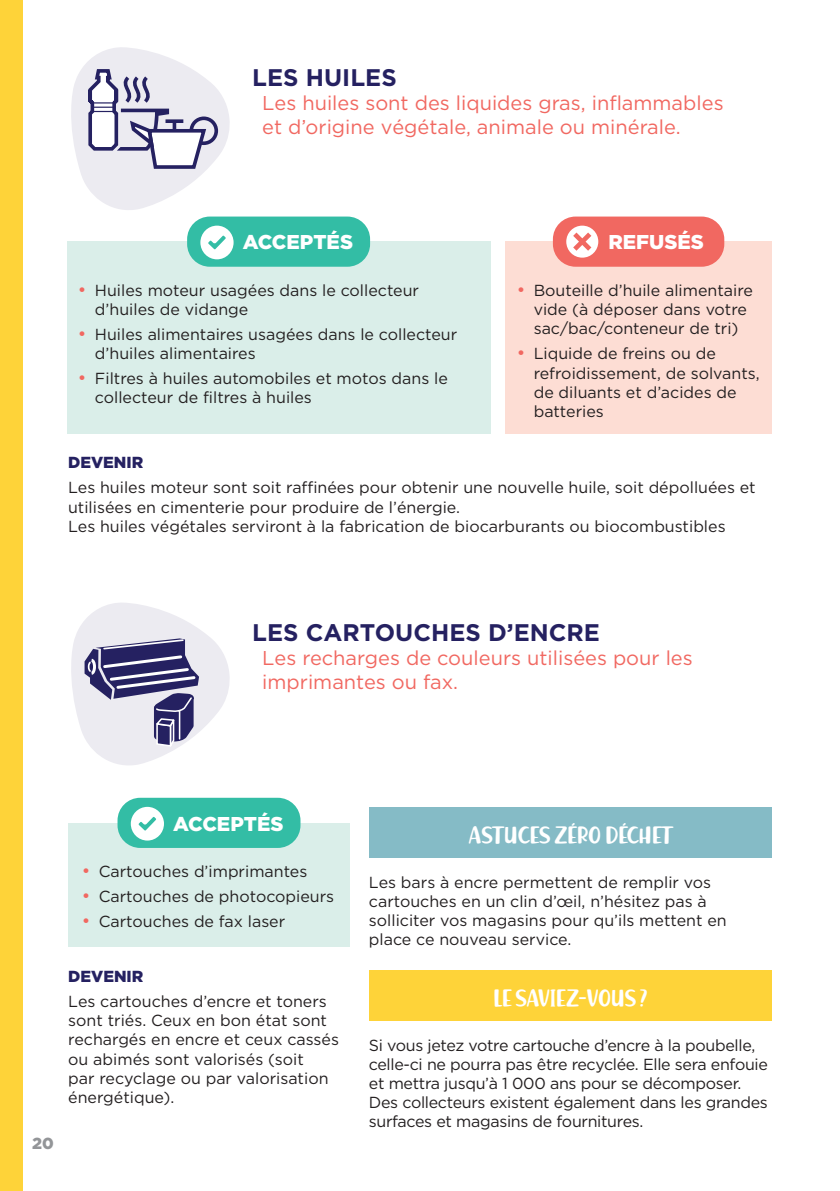
<style>
.page{position:relative;width:840px;height:1191px;background:#fff}
.page>*{position:absolute;margin:0;border:0;box-sizing:border-box;transform-origin:0 0}
.t1{font:700 24px "Gotham";color:#252161}
.t2{font:20px/24px "Gotham";color:#f16861}
.t3{font:20px "Richela Kids";color:#fff}
.t4{font:900 20px "Gotham";color:#fff}
.t5{font:16px/19.2px "Gotham";color:#231f20}
.t6{font:16px/19.2px "Gotham";letter-spacing:-.02em;color:#231f20}
.t7{font:900 16px "Gotham";color:#252161}
.t8{font:900 16px "Gotham";color:#939598}
.s1{font-size:18px;color:#f16861}
</style>
<div class="page">
<div style="left:0;top:0;width:23px;height:1191px;background:#fed339"></div>
<svg style="left:71px;top:47px;width:159px;height:163px"></svg>
<svg style="left:71px;top:603px;width:159px;height:162px"></svg>
<div style="left:505px;top:242px;width:266px;height:192px;background:#fdddd4"></div>
<div style="left:67px;top:242px;width:423px;height:192px;background:#daeee9"></div>
<div style="left:68px;top:823px;width:282px;height:123px;background:#daeee9"></div>
<div style="left:552px;top:216px;width:171px;height:51px;background:#f16861;border-radius:23px"></div>
<svg style="left:566px;top:226px;width:32px;height:32px"></svg>
<div style="left:187px;top:216px;width:183px;height:51px;background:#33bda5;border-radius:23px"></div>
<svg style="left:200px;top:226px;width:33px;height:33px"></svg>
<div style="left:117px;top:797px;width:183px;height:51px;background:#33bda5;border-radius:23px"></div>
<svg style="left:131px;top:807px;width:33px;height:33px"></svg>
<div style="left:369px;top:970px;width:402px;height:50px;background:#fed339"></div>
<div style="left:369px;top:807px;width:402px;height:50px;background:#85bbc6"></div>
<h1 class="t1" style="left:252px;top:63px;width:146px">LES HUILES</h1>
<p class="t2" style="left:262px;top:90px;width:462px">Les huiles sont des liquides gras, inflammables et d’origine végétale, animale ou minérale.</p>
<p class="t4" style="left:242px;top:231px;width:112px">ACCEPTÉS</p>
<p class="t4" style="left:608px;top:231px;width:97px">REFUSÉS</p>
<p class="t5" style="left:95px;top:280px;width:325px;text-indent:-17px"><span class="s1">•</span> Huiles moteur usagées dans le collecteur d’huiles de vidange</p>
<p class="t5" style="left:95px;top:324px;width:363px;text-indent:-17px"><span class="s1">•</span> Huiles alimentaires usagées dans le collecteur d’huiles alimentaires</p>
<p class="t5" style="left:95px;top:369px;width:354px;text-indent:-17px"><span class="s1">•</span> Filtres à huiles automobiles et motos dans le collecteur de filtres à huiles</p>
<p class="t5" style="left:533px;top:280px;width:221px;text-indent:-17px"><span class="s1">•</span> Bouteille d’huile alimentaire vide (à déposer dans votre sac/bac/conteneur de tri)</p>
<p class="t5" style="left:533px;top:344px;width:227px;text-indent:-17px"><span class="s1">•</span> Liquide de freins ou de refroidissement, de solvants, de diluants et d’acides de batteries</p>
<p class="t7" style="left:68px;top:453px;width:77px">DEVENIR</p>
<p class="t5" style="left:68px;top:478px;width:688px">Les huiles moteur sont soit raffinées pour obtenir une nouvelle huile, soit dépolluées et utilisées en cimenterie pour produire de l’énergie.<br>Les huiles végétales serviront à la fabrication de biocarburants ou biocombustibles</p>
<h1 class="t1" style="left:252px;top:618px;width:349px">LES CARTOUCHES D’ENCRE</h1>
<p class="t2" style="left:262px;top:645px;width:431px">Les recharges de couleurs utilisées pour les imprimantes ou fax.</p>
<p class="t4" style="left:173px;top:812px;width:112px">ACCEPTÉS</p>
<p class="t5" style="left:82px;top:861px;width:227px"><span class="s1">•</span> Cartouches d’imprimantes</p>
<p class="t5" style="left:82px;top:886px;width:254px"><span class="s1">•</span> Cartouches de photocopieurs</p>
<p class="t5" style="left:82px;top:911px;width:205px"><span class="s1">•</span> Cartouches de fax laser</p>
<p class="t8" style="left:32px;top:1133px;width:23px">20</p>
<p class="t7" style="left:68px;top:967px;width:77px">DEVENIR</p>
<p class="t5" style="left:68px;top:991px;width:272px">Les cartouches d’encre et toners sont triés. Ceux en bon état sont rechargés en encre et ceux cassés ou abimés sont valorisés (soit<br>par recyclage ou par valorisation énergétique).</p>
<p class="t3" style="left:469px;top:823px;width:203px">ASTUCES ZÉRO DÉCHET</p>
<p class="t5" style="left:369px;top:872px;width:359px">Les bars à encre permettent de remplir vos cartouches en un clin d’œil, n’hésitez pas à solliciter vos magasins pour qu’ils mettent en place ce nouveau service.</p>
<p class="t3" style="left:493px;top:986px;width:155px">LE SAVIEZ-VOUS ?</p>
<p class="t6" style="left:369px;top:1035px;width:400px">Si vous jetez votre cartouche d’encre à la poubelle, celle-ci ne pourra pas être recyclée. Elle sera enfouie et mettra jusqu’à 1 000 ans pour se décomposer.<br>Des collecteurs existent également dans les grandes surfaces et magasins de fournitures.</p>
</div>
